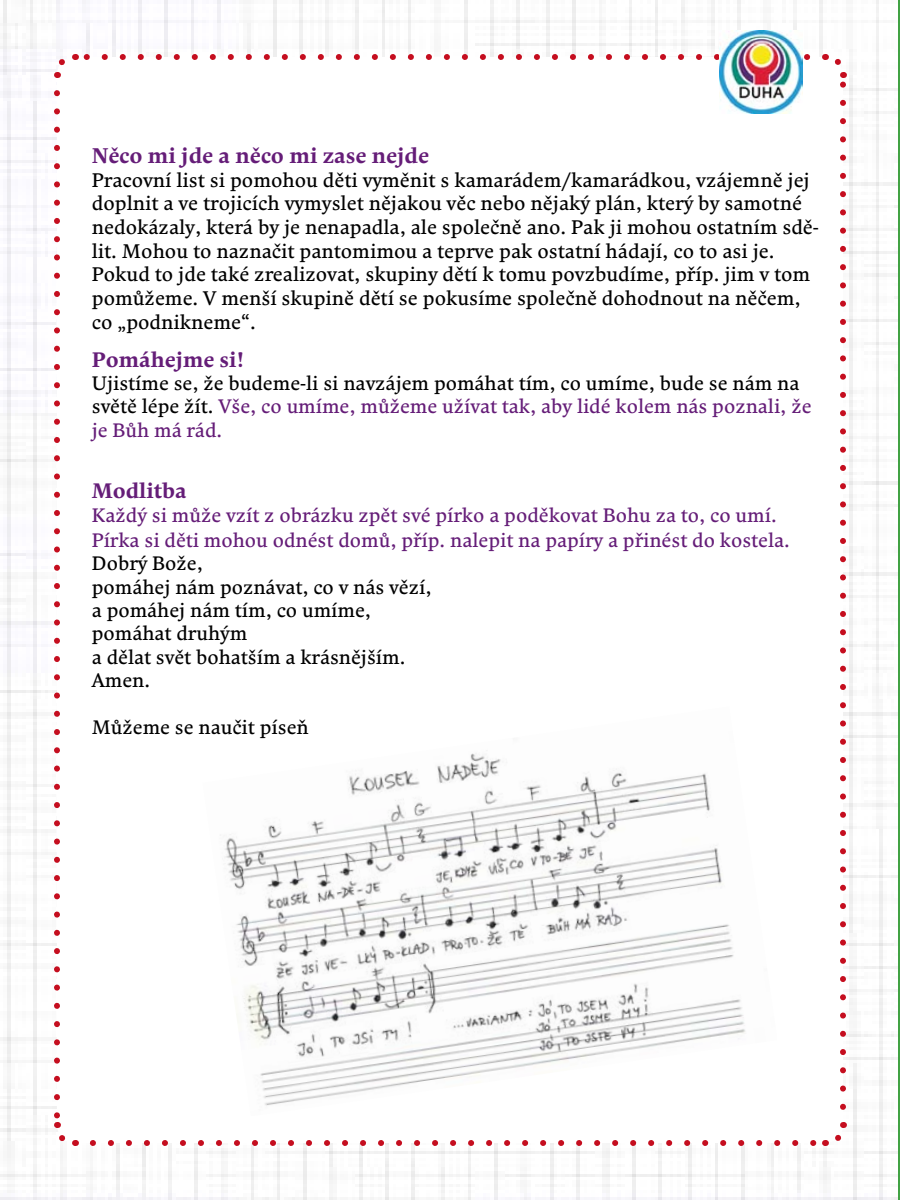
<style>
.page{position:relative;width:900px;height:1200px;background:#fff}
.page>*{position:absolute;margin:0;border:0;box-sizing:border-box;transform-origin:0 0}
.t1{font:700 21.15px "Comenia Serif Pro";color:#651d78}
.t2{font:700 21px "Comenia Serif Pro";color:#651d78}
.t3{font:19.65px/23.7px "Comenia Serif Pro";color:#000}
.t4{font:19.5px/23.4px "Comenia Serif Pro";color:#000}
.t5{font:19.5px "Comenia Serif Pro";color:#651d78}
.s1{color:#651d78}
</style>
<div class="page">
<img style="left:0;top:0;width:898px;height:1200px">
<div style="left:57px;top:57px;width:786px;height:1086px;background:#fff;border-radius:18px"></div>
<svg style="left:840px;top:84px;width:6px;height:1023px"></svg>
<svg style="left:84px;top:54px;width:723px;height:6px"></svg>
<svg style="left:54px;top:93px;width:6px;height:1023px"></svg>
<svg style="left:93px;top:1140px;width:723px;height:6px"></svg>
<svg style="left:824px;top:50px;width:22px;height:28px"></svg>
<svg style="left:50px;top:54px;width:26px;height:24px"></svg>
<svg style="left:54px;top:1122px;width:22px;height:28px"></svg>
<svg style="left:825px;top:1122px;width:25px;height:24px"></svg>
<img style="left:720px;top:30px;width:83px;height:83px">
<img style="left:224px;top:753px;width:522px;height:353px">
<p class="t1" style="left:92px;top:141px;width:339px">Něco mi jde a něco mi zase nejde</p>
<p class="t3" style="left:92px;top:168px;width:729px">Pracovní list si pomohou děti vyměnit s kamarádem/kamarádkou, vzájemně jej doplnit a ve trojicích vymyslet nějakou věc nebo nějaký plán, který by samotné nedokázaly, která by je nenapadla, ale společně ano. Pak ji mohou ostatním sdě&shy;lit. Mohou to naznačit pantomimou a teprve pak ostatní hádají, co to asi je.<br>Pokud to jde také zrealizovat, skupiny dětí k tomu povzbudíme, příp. jim v tom pomůžeme. V menší skupině dětí se pokusíme společně dohodnout na něčem, co „podnikneme“.</p>
<p class="t2" style="left:92px;top:344px;width:154px">Pomáhejme si!</p>
<p class="t4" style="left:92px;top:371px;width:721px">Ujistíme se, že budeme-li si navzájem pomáhat tím, co umíme, bude se nám na světě lépe žít. <span class="s1">Vše, co umíme, můžeme užívat tak, aby lidé kolem nás poznali, že je Bůh má rád.</span></p>
<p class="t2" style="left:92px;top:476px;width:96px">Modlitba</p>
<p class="t5" style="left:92px;top:501px;width:687px">Každý si může vzít z obrázku zpět své pírko a poděkovat Bohu za to, co umí.</p>
<p class="t5" style="left:92px;top:526px;width:700px">Pírka si děti mohou odnést domů, příp. nalepit na papíry a přinést do kostela.</p>
<p class="t4" style="left:92px;top:551px;width:113px">Dobrý Bože,</p>
<p class="t4" style="left:92px;top:575px;width:341px">pomáhej nám poznávat, co v nás vězí, a pomáhej nám tím, co umíme, pomáhat druhým<br>a dělat svět bohatším a krásnějším.<br>Amen.</p>
<p class="t4" style="left:92px;top:715px;width:218px">Můžeme se naučit píseň</p>
</div>
